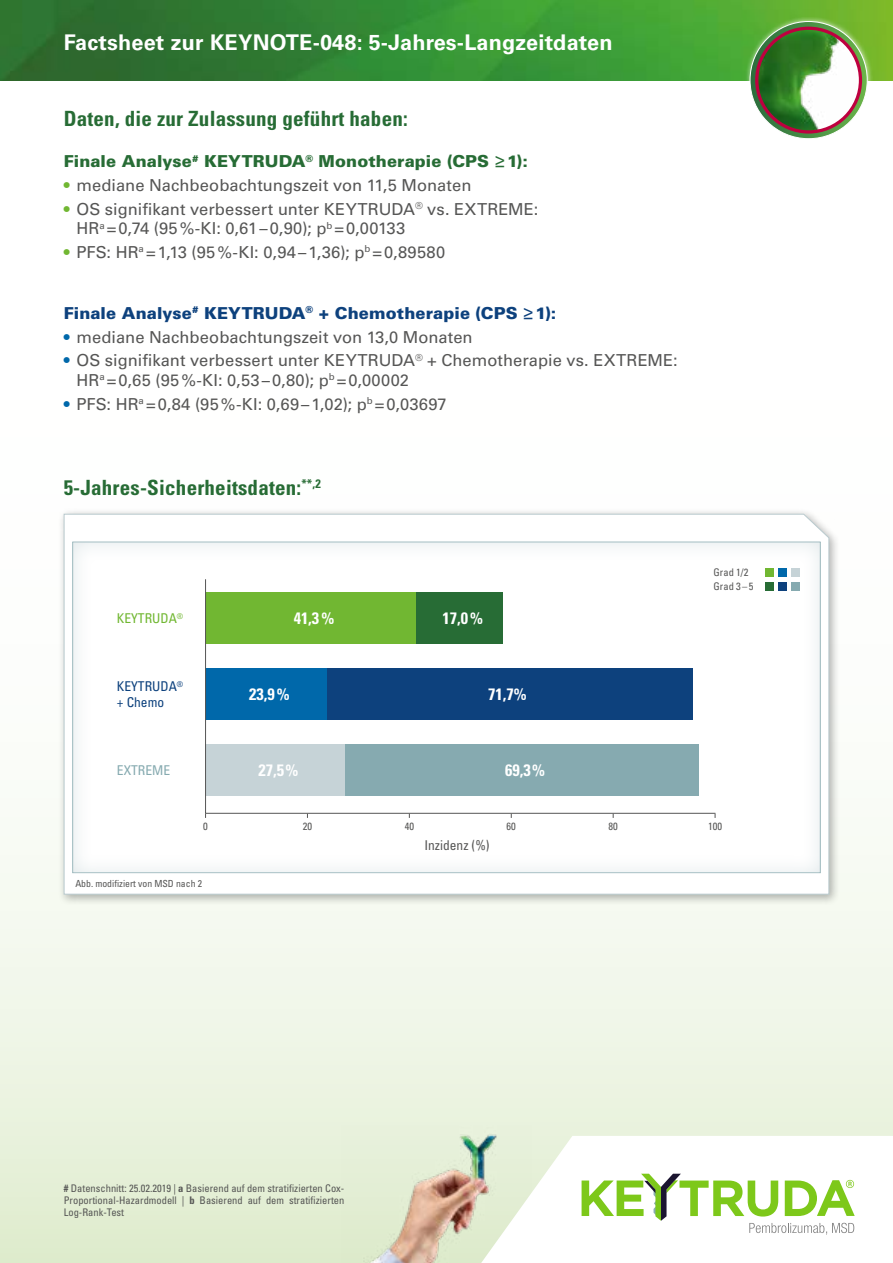
<style>
.page{position:relative;width:893px;height:1263px;background:#fff}
.page>*{position:absolute;margin:0;border:0;box-sizing:border-box;transform-origin:0 0}
.t1{font:700 21.6px "Univers LT Std";letter-spacing:.01em;color:#fff}
.t2{font:700 condensed 21px "Univers LT Std";letter-spacing:.01em;color:#276c35}
.t3{font:16.5px/19.5px "Univers LT Std";letter-spacing:.005em;color:#565655}
.t4{font:900 16.5px "Univers LT Std";letter-spacing:.005em;color:#0d417d}
.t5{font:900 16.5px "Univers LT Std";letter-spacing:.005em;color:#276c35}
.t6{font:700 condensed 16.5px "Univers LT Std";color:#fff}
.t7{font:condensed 13.5px/16.2px "Univers LT Std";color:#0d417d}
.t8{font:condensed 13.5px "Univers LT Std";color:#565655}
.t9{font:condensed 13.5px "Univers LT Std";color:#71b732}
.t10{font:condensed 13.5px "Univers LT Std";color:#86aab0}
.t11{font:condensed 10.5px/12px "Univers LT Std";color:#565655;text-align:justify}
.t12{font:condensed 9.75px "Univers LT Std";color:#565655}
.s1{color:#71b732}
.s2{color:#0068aa}
.s3{font-weight:700}
</style>
<div class="page">
<div style="left:0;top:81px;width:893px;height:1182px;background:linear-gradient(to bottom,#fff,#e9f2de)"></div>
<div style="left:57px;top:508px;width:783px;height:397px;background:#000;opacity:.3"></div>
<svg style="left:63px;top:513px;width:766px;height:382px"></svg>
<div style="left:60px;top:530px;width:774px;height:343px;background:#bacbcf;opacity:.5"></div>
<img style="left:0;top:0;width:893px;height:81px">
<img style="left:341px;top:1125px;width:190px;height:138px">
<svg style="left:481px;top:1136px;width:412px;height:127px"></svg>
<svg style="left:582px;top:1174px;width:273px;height:61px"></svg>
<div style="left:745px;top:17px;width:128px;height:127px;background:#fff;opacity:.75"></div>
<svg style="left:750px;top:22px;width:117px;height:117px"></svg>
<img style="left:757px;top:28px;width:100px;height:104px">
<div style="left:755px;top:27px;width:107px;height:107px;border:3px solid #be003f;border-radius:50%"></div>
<svg style="left:205px;top:578px;width:511px;height:236px"></svg>
<div style="left:765px;top:569px;width:8px;height:8px;background:#71b732"></div>
<div style="left:778px;top:569px;width:8px;height:8px;background:#0068aa"></div>
<div style="left:765px;top:582px;width:8px;height:8px;background:#276c35"></div>
<div style="left:778px;top:582px;width:8px;height:8px;background:#0d417d"></div>
<div style="left:791px;top:569px;width:8px;height:8px;background:#c6d3d7"></div>
<div style="left:791px;top:582px;width:8px;height:8px;background:#86aab0"></div>
<h1 class="t1" style="left:64px;top:29px;width:550px">Factsheet zur KEYNOTE-048: 5-Jahres-Langzeitdaten</h1>
<p class="t2" style="left:64px;top:105px;width:345px">Daten, die zur Zulassung geführt haben:</p>
<p class="t5" style="left:64px;top:151px;width:466px">Finale Analyse<sup>#</sup> KEYTRUDA<sup>®</sup> Monotherapie (CPS ≥1):</p>
<p class="t3" style="left:64px;top:175px;width:409px"><span class="s1">•</span> mediane Nachbeobachtungszeit von 11,5 Monaten</p>
<p class="t3" style="left:77px;top:199px;width:463px;text-indent:-13px"><span class="s1">•</span> OS signifikant verbessert unter KEYTRUDA<sup>®</sup> vs. EXTREME:<br>HR<sup>a</sup> =0,74 (95%-KI: 0,61–0,90); p<sup>b</sup> =0,00133</p>
<p class="t3" style="left:64px;top:242px;width:383px"><span class="s1">•</span> PFS: HR<sup>a</sup> =1,13 (95%-KI: 0,94–1,36); p<sup>b</sup> =0,89580</p>
<p class="t4" style="left:64px;top:303px;width:494px">Finale Analyse<sup>#</sup> KEYTRUDA<sup>®</sup> + Chemotherapie (CPS ≥1):</p>
<p class="t3" style="left:64px;top:327px;width:410px"><span class="s2">•</span> mediane Nachbeobachtungszeit von 13,0 Monaten</p>
<p class="t3" style="left:77px;top:351px;width:603px;text-indent:-13px"><span class="s2">•</span> OS signifikant verbessert unter KEYTRUDA<sup>®</sup> + Chemotherapie vs. EXTREME:<br>HR<sup>a</sup> =0,65 (95%-KI: 0,53–0,80); p<sup>b</sup> =0,00002</p>
<p class="t3" style="left:64px;top:394px;width:384px"><span class="s2">•</span> PFS: HR<sup>a</sup> =0,84 (95%-KI: 0,69–1,02); p<sup>b</sup> =0,03697</p>
<p class="t2" style="left:64px;top:475px;width:258px">5-Jahres-Sicherheitsdaten:<sup>**,2</sup></p>
<p class="t9" style="left:117px;top:610px;width:68px">KEYTRUDA<sup>®</sup></p>
<p class="t6" style="left:294px;top:608px;width:42px">41,3%</p>
<p class="t6" style="left:443px;top:608px;width:42px">17,0%</p>
<p class="t7" style="left:117px;top:678px;width:68px">KEYTRUDA<sup>® </sup>+ Chemo</p>
<p class="t6" style="left:249px;top:684px;width:42px">23,9%</p>
<p class="t6" style="left:488px;top:684px;width:40px">71,7%</p>
<p class="t10" style="left:117px;top:762px;width:55px">EXTREME</p>
<p class="t6" style="left:259px;top:760px;width:41px">27,5%</p>
<p class="t6" style="left:505px;top:760px;width:41px">69,3%</p>
<p class="t11" style="left:713px;top:566px;width:41px;line-height:13.5px">Grad 1/2<br>Grad 3 – 5</p>
<p class="t11" style="left:203px;top:820px;width:6px">0</p>
<p class="t11" style="left:303px;top:820px;width:11px">20</p>
<p class="t11" style="left:405px;top:820px;width:11px">40</p>
<p class="t11" style="left:507px;top:820px;width:11px">60</p>
<p class="t11" style="left:608px;top:820px;width:11px">80</p>
<p class="t11" style="left:708px;top:820px;width:15px">100</p>
<p class="t12" style="left:75px;top:877px;width:128px">Abb. modifiziert von MSD nach 2</p>
<p class="t8" style="left:424px;top:837px;width:67px">Inzidenz (%)</p>
<p class="t11" style="left:64px;top:1182px;width:282px"><span class="s3">#</span> Datenschnitt: 25.02.2019 | <span class="s3">a</span> Basierend auf dem stratifizierten Cox-Proportional-Hazardmodell | <span class="s3">b</span> Basierend auf dem stratifizierten Log-Rank-Test</p>
</div>
